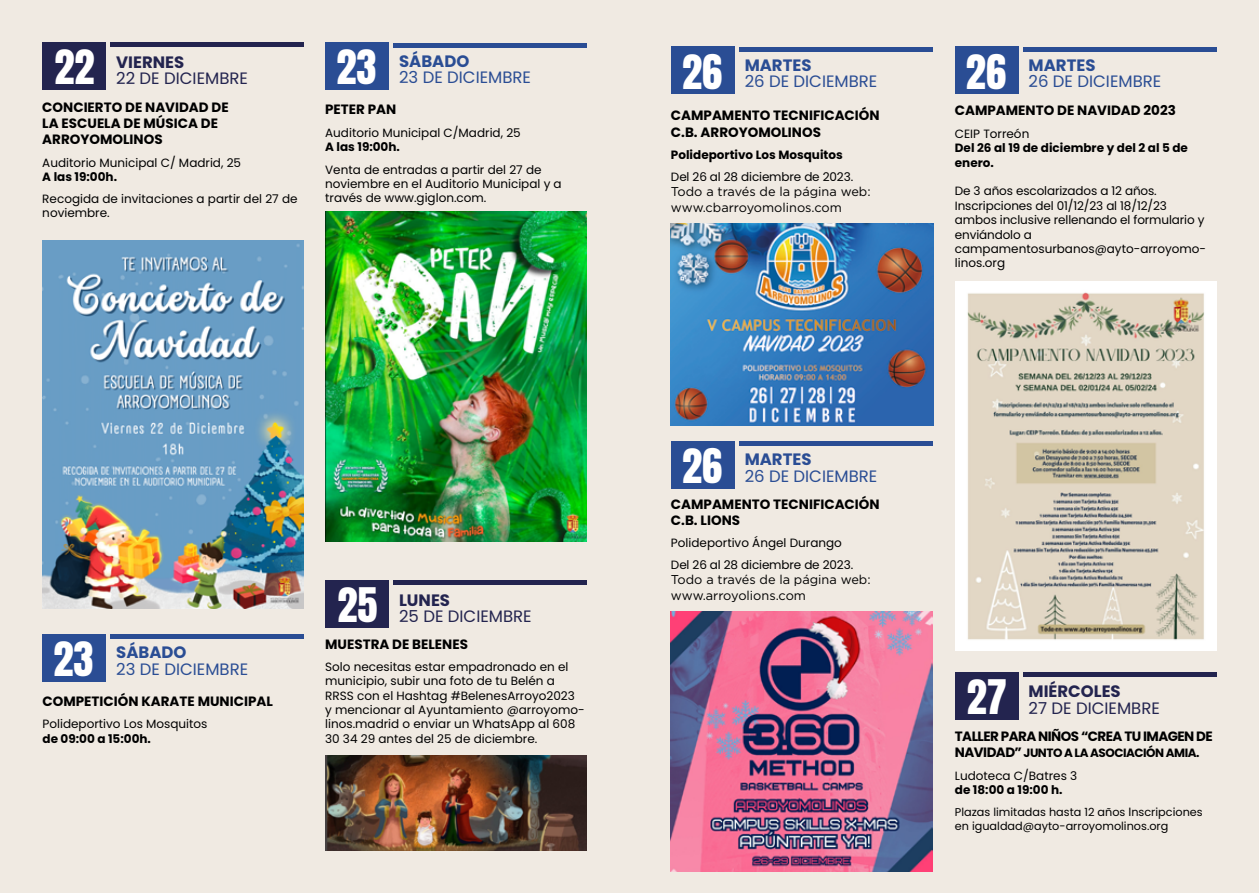
<style>
.page{position:relative;width:1259px;height:893px;background:#f0eae2}
.page>*{position:absolute;margin:0;border:0;box-sizing:border-box;transform-origin:0 0}
.t1{font:40.5px "Anton";color:#fff}
.t2{font:16.5px "Poppins";color:#2a4d94}
.t3{font:16.5px "Poppins";color:#23244f}
.t4{font:700 16.5px "Poppins";color:#2a4d94}
.t5{font:700 16.5px "Poppins";color:#23244f}
.t6{font:700 13.5px/16.2px "Poppins";color:#000}
.t7{font:700 13.5px "Poppins";letter-spacing:-.04em;color:#000}
.t8{font:12.75px/15.3px "Gotham";color:#000}
.t9{font:12px/14.4px "Poppins";color:#000}
.t10{font:700 12px/14.4px "Poppins";color:#000}
.t11{font:700 12px/22.5px "Poppins";letter-spacing:-.04em;color:#000}
.t12{font:11.25px/13.5px "Poppins";color:#000}
.s1{font-size:13.5px}
.s2{font-weight:400}
.s3{font-size:12px}
</style>
<div class="page">
<img style="left:325px;top:211px;width:262px;height:330px">
<img style="left:42px;top:240px;width:262px;height:368px">
<img style="left:325px;top:756px;width:262px;height:94px">
<div style="left:325px;top:581px;width:64px;height:47px;background:#23244f"></div>
<hr style="left:393px;top:581px;width:194px;height:4px;background:#23244f">
<div style="left:43px;top:43px;width:63px;height:47px;background:#23244f"></div>
<hr style="left:110px;top:43px;width:194px;height:4px;background:#23244f">
<div style="left:43px;top:634px;width:63px;height:47px;background:#2a4d94"></div>
<div style="left:110px;top:634px;width:194px;height:5px;background:#2a4d94"></div>
<div style="left:325px;top:43px;width:64px;height:47px;background:#2a4d94"></div>
<hr style="left:393px;top:43px;width:194px;height:4px;background:#2a4d94">
<img style="left:955px;top:281px;width:261px;height:369px">
<img style="left:671px;top:612px;width:261px;height:260px">
<img style="left:670px;top:224px;width:263px;height:201px">
<div style="left:671px;top:47px;width:63px;height:47px;background:#2a4d94"></div>
<hr style="left:738px;top:47px;width:194px;height:4px;background:#2a4d94">
<div style="left:671px;top:441px;width:63px;height:47px;background:#2a4d94"></div>
<hr style="left:738px;top:441px;width:194px;height:4px;background:#2a4d94">
<div style="left:955px;top:47px;width:63px;height:47px;background:#2a4d94"></div>
<hr style="left:1022px;top:47px;width:194px;height:4px;background:#2a4d94">
<div style="left:955px;top:672px;width:63px;height:47px;background:#23244f"></div>
<div style="left:1022px;top:672px;width:194px;height:5px;background:#23244f"></div>
<h1 class="t1" style="left:55px;top:47px;width:42px">22</h1>
<h2 class="t5" style="left:116px;top:52px;width:70px">VIERNES</h2>
<h2 class="t3" style="left:116px;top:69px;width:133px">22 DE DICIEMBRE</h2>
<h1 class="t1" style="left:336px;top:47px;width:42px">23</h1>
<h2 class="t4" style="left:399px;top:51px;width:72px">SÁBADO</h2>
<h2 class="t2" style="left:399px;top:68px;width:133px">23 DE DICIEMBRE</h2>
<p class="t6" style="left:42px;top:99px;width:188px">CONCIERTO DE NAVIDAD DE<br>LA ESCUELA DE MÚSICA DE<br>ARROYOMOLINOS</p>
<p class="t9" style="left:42px;top:155px;width:200px">Auditorio Municipal C/ Madrid, 25</p>
<p class="t10" style="left:42px;top:170px;width:76px">A las 19:00h.</p>
<p class="t9" style="left:42px;top:192px;width:257px">Recogida de invitaciones a partir del 27 de noviembre.</p>
<p class="t6" style="left:325px;top:101px;width:73px">PETER PAN</p>
<p class="t9" style="left:325px;top:125px;width:197px">Auditorio Municipal C/Madrid, 25</p>
<p class="t10" style="left:325px;top:140px;width:76px">A las 19:00h.</p>
<p class="t9" style="left:325px;top:162px;width:238px">Venta de entradas a partir del 27 de noviembre en el Auditorio Municipal y a través de www.giglon.com.</p>
<h1 class="t1" style="left:54px;top:638px;width:42px">23</h1>
<h2 class="t4" style="left:116px;top:643px;width:72px">SÁBADO</h2>
<h2 class="t2" style="left:116px;top:659px;width:133px">23 DE DICIEMBRE</h2>
<p class="t6" style="left:43px;top:693px;width:232px">COMPETICIÓN KARATE MUNICIPAL</p>
<p class="t9" style="left:43px;top:717px;width:166px">Polideportivo Los Mosquitos</p>
<p class="t10" style="left:43px;top:731px;width:110px">de 09:00 a 15:00h.</p>
<h1 class="t1" style="left:337px;top:585px;width:42px">25</h1>
<h2 class="t5" style="left:399px;top:590px;width:52px">LUNES</h2>
<h2 class="t3" style="left:399px;top:607px;width:134px">25 DE DICIEMBRE</h2>
<p class="t6" style="left:325px;top:636px;width:144px">MUESTRA DE BELENES</p>
<p class="t9" style="left:325px;top:659px;width:261px">Solo necesitas estar empadronado en el municipio, subir una foto de tu Belén a RRSS con el Hashtag #BelenesArroyo2023<br>y mencionar al Ayuntamiento @arroyomo&shy;linos.madrid o enviar un WhatsApp al 608<br>30 34 29 antes del 25 de diciembre.</p>
<h1 class="t1" style="left:682px;top:51px;width:42px">26</h1>
<h2 class="t4" style="left:744px;top:56px;width:68px">MARTES</h2>
<h2 class="t2" style="left:744px;top:72px;width:134px">26 DE DICIEMBRE</h2>
<p class="t6" style="left:671px;top:108px;width:210px">CAMPAMENTO TECNIFICACIÓN<br>C.B. ARROYOMOLINOS</p>
<p class="t10" style="left:671px;top:148px;width:173px">Polideportivo Los Mosquitos</p>
<p class="t9" style="left:671px;top:170px;width:184px">Del 26 al 28 diciembre de 2023.</p>
<p class="t8" style="left:671px;top:184px;width:201px">Todo a través de la página web: www.cbarroyomolinos.com</p>
<h1 class="t1" style="left:682px;top:445px;width:42px">26</h1>
<h2 class="t4" style="left:744px;top:450px;width:68px">MARTES</h2>
<h2 class="t2" style="left:744px;top:466px;width:134px">26 DE DICIEMBRE</h2>
<p class="t6" style="left:671px;top:496px;width:210px">CAMPAMENTO TECNIFICACIÓN<br>C.B. LIONS</p>
<p class="t9" style="left:671px;top:532px;width:184px;line-height:21.9px">Polideportivo Ángel Durango<br>Del 26 al 28 diciembre de 2023.</p>
<p class="t8" style="left:671px;top:572px;width:201px">Todo a través de la página web: www.arroyolions.com</p>
<h1 class="t1" style="left:966px;top:51px;width:42px">26</h1>
<h2 class="t4" style="left:1028px;top:56px;width:68px">MARTES</h2>
<h2 class="t2" style="left:1028px;top:72px;width:134px">26 DE DICIEMBRE</h2>
<p class="t6" style="left:955px;top:103px;width:223px">CAMPAMENTO DE NAVIDAD 2023</p>
<p class="t9" style="left:955px;top:127px;width:76px">CEIP Torreón</p>
<p class="t10" style="left:955px;top:141px;width:235px">Del 26 al 19 de diciembre y del 2 al 5 de enero.</p>
<p class="t9" style="left:955px;top:184px;width:253px">De 3 años escolarizados a 12 años.<br>Inscripciones del 01/12/23 al 18/12/23 ambos inclusive rellenando el formulario y enviándolo a campamentosurbanos@ayto-arroyomo&shy;linos.org</p>
<h1 class="t1" style="left:967px;top:676px;width:42px">27</h1>
<h2 class="t5" style="left:1028px;top:682px;width:94px">MIÉRCOLES</h2>
<h2 class="t3" style="left:1028px;top:699px;width:133px">27 DE DICIEMBRE</h2>
<p class="t7" style="left:955px;top:728px;width:259px">TALLER PARA NIÑOS “CREA TU IMAGEN DE</p>
<p class="t11" style="left:955px;top:742px;width:246px"><span class="s1">NAVIDAD”</span> JUNTO A LA ASOCIACIÓN AMIA.<br><span class="s2">Ludoteca C/Batres 3</span></p>
<p class="t10" style="left:955px;top:783px;width:109px">de 18:00 a 19:00 h.</p>
<p class="t12" style="left:955px;top:805px;width:249px">Plazas limitadas hasta 12 años <span class="s3">I</span>nscripciones en igualdad@ayto-arroyomolinos.org</p>
</div>
